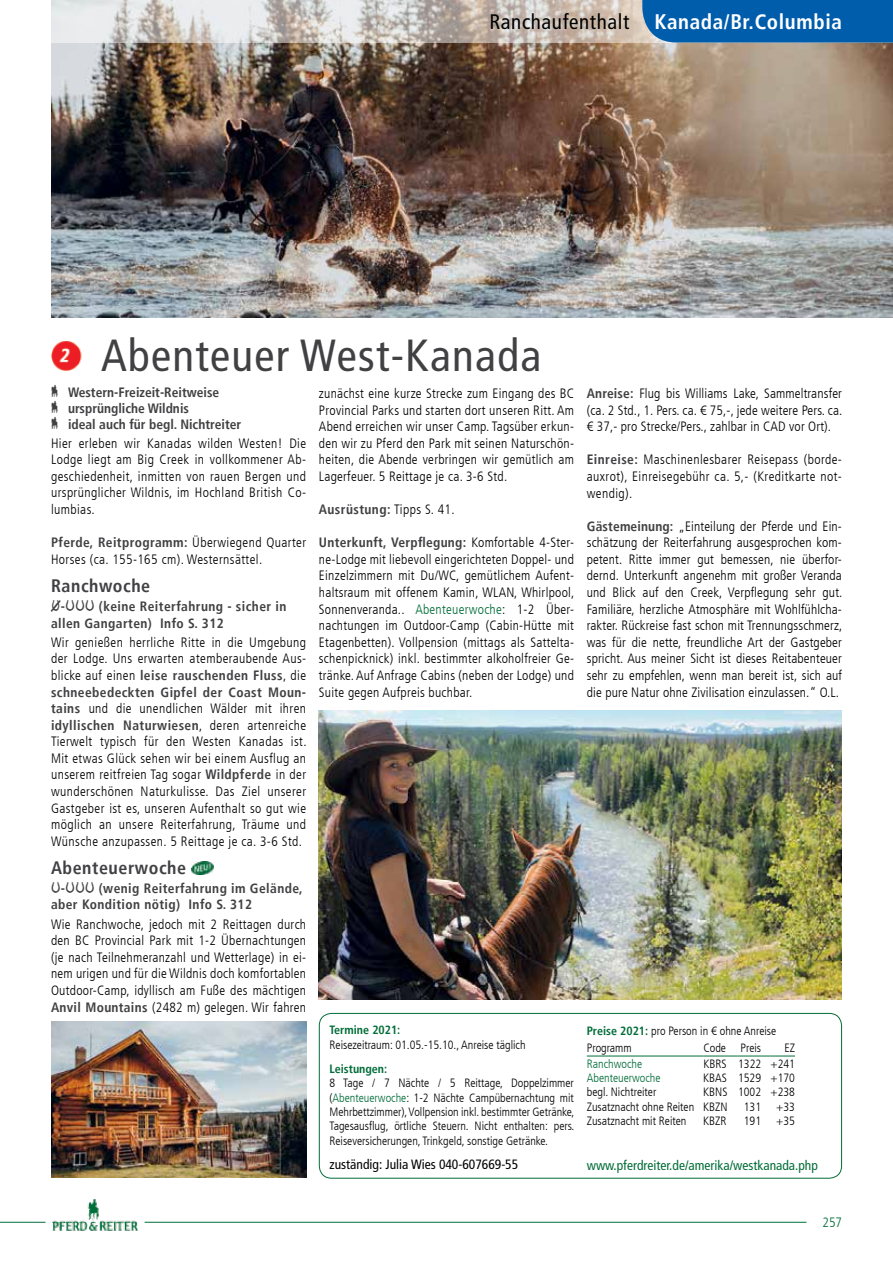
<style>
.page{position:relative;width:893px;height:1263px;background:#fff}
.page>*{position:absolute;margin:0;border:0;box-sizing:border-box;transform-origin:0 0}
.t1{font:condensed 45px "Frutiger LT";letter-spacing:.03em;color:#414042}
.t2{font:700 condensed 21px "Frutiger LT";letter-spacing:.03em;color:#fff}
.t3{font:700 condensed 18px "Frutiger LT";letter-spacing:.03em;color:#414042}
.t4{font:300 condensed 13.5px/16.6px "Frutiger LT";letter-spacing:.02em;color:#000;text-align:justify}
.t5{font:700 condensed 13.5px/16.5px "Frutiger LT";letter-spacing:.03em;color:#414042}
.t6{font:700 condensed 13.5px/16.2px "Frutiger LT";color:#414042}
.t7{font:condensed 13.5px "Frutiger LT";color:#006d38}
.t8{font:condensed 13.5px "Frutiger LT";color:#000}
.t9{font:300 condensed 13.5px "Frutiger LT";color:#006d38}
.t10{font:300 condensed 12px/14.4px "Frutiger LT";color:#000}
.t11{font:300 condensed 12px "Frutiger LT";color:#006d38}
.t12{font:700 condensed 12px "Frutiger LT";color:#006d38}
.s1{font-weight:400;color:#000}
.s2{font-weight:300;color:#000}
.s3{font-weight:700;color:#414042}
.s4{color:#006d38}
.s5{font-weight:700;color:#006d38}
</style>
<div class="page">
<img style="left:192px;top:862px;width:21px;height:12px">
<img style="left:51px;top:341px;width:31px;height:30px">
<div style="left:319px;top:1013px;width:523px;height:165px;border:1px solid #006d38;border-radius:12px"></div>
<hr style="left:587px;top:1056px;width:116px;height:1px;background:#006d38">
<hr style="left:703px;top:1056px;width:35px;height:1px;background:#006d38">
<hr style="left:738px;top:1056px;width:32px;height:1px;background:#006d38">
<svg style="left:770px;top:1056px;width:25px;height:1px"></svg>
<img style="left:319px;top:711px;width:523px;height:288px">
<img style="left:51px;top:43px;width:842px;height:275px">
<img style="left:51px;top:1021px;width:255px;height:157px">
<svg style="left:51px;top:0;width:591px;height:43px;background:#d0cbc6"></svg>
<hr style="left:0;top:1222px;width:45px;height:1px;background:#006d38">
<hr style="left:145px;top:1222px;width:661px;height:1px;background:#006d38">
<img style="left:53px;top:1199px;width:85px;height:32px">
<div style="left:642px;top:0;width:251px;height:43px;background:#005dac"></div>
<h2 class="t2" style="left:489px;top:9px;width:354px"><span class="s1">Ranchaufenthalt</span> Kanada/Br.Columbia</h2>
<h1 class="t1" style="left:101px;top:329px;width:442px">Abenteuer West-Kanada</h1>
<p class="t4" style="left:319px;top:385px;width:257px">zunächst eine kurze Strecke zum Eingang des BC Provincial Parks und starten dort unseren Ritt. Am Abend erreichen wir unser Camp. Tagsüber erkun&shy;den wir zu Pferd den Park mit seinen Naturschön&shy;heiten, die Abende verbringen wir gemütlich am Lagerfeuer. 5 Reittage je ca. 3-6 Std.</p>
<p class="t5" style="left:319px;top:501px;width:137px">Ausrüstung: <span class="s2">Tipps S. 41.</span></p>
<p class="t4" style="left:319px;top:534px;width:257px"><span class="s3">Unterkunft, Verpflegung:</span> Komfortable 4-Ster&shy;ne-Lodge mit liebevoll eingerichteten Doppel- und Einzelzimmern mit Du/WC, gemütlichem Aufent&shy;haltsraum mit offenem Kamin, WLAN, Whirlpool, Sonnenveranda.. <span class="s4">Abenteuerwoche</span>: 1-2 Über&shy;nachtungen im Outdoor-Camp (Cabin-Hütte mit Etagenbetten). Vollpension (mittags als Sattelta&shy;schenpicknick) inkl. bestimmter alkoholfreier Ge&shy;tränke. Auf Anfrage Cabins (neben der Lodge) und Suite gegen Aufpreis buchbar.</p>
<p class="t6" style="left:51px;top:384px;width:192px">‡ Western-Freizeit-Reitweise<br>‡ ursprüngliche Wildnis<br>‡ ideal auch für begl. Nichtreiter</p>
<p class="t4" style="left:51px;top:435px;width:257px">Hier erleben wir Kanadas wilden Westen! Die Lodge liegt am Big Creek in vollkommener Ab&shy;geschiedenheit, inmitten von rauen Bergen und ursprünglicher Wildnis, im Hochland British Co&shy;lumbias.</p>
<p class="t4" style="left:51px;top:534px;width:257px"><span class="s3">Pferde, Reitprogramm:</span> Überwiegend Quarter<br>Horses (ca. 155-165 cm). Westernsättel.</p>
<h3 class="t3" style="left:51px;top:575px;width:101px">Ranchwoche</h3>
<p class="t5" style="left:51px;top:598px;width:237px">…-††† (keine Reiterfahrung - sicher in allen Gangarten) Info S. 312</p>
<p class="t4" style="left:51px;top:634px;width:257px">Wir genießen herrliche Ritte in die Umgebung der Lodge. Uns erwarten atemberaubende Aus&shy;blicke auf einen <span class="s3">leise rauschenden Fluss</span>, die <span class="s3">schneebedeckten Gipfel der Coast Moun&shy;tains</span> und die unendlichen Wälder mit ihren <span class="s3">idyllischen Naturwiesen</span>, deren artenreiche Tierwelt typisch für den Westen Kanadas ist.<br>Mit etwas Glück sehen wir bei einem Ausflug an unserem reitfreien Tag sogar <span class="s3">Wildpferde</span> in der wunderschönen Naturkulisse. Das Ziel unserer Gastgeber ist es, unseren Aufenthalt so gut wie möglich an unsere Reiterfahrung, Träume und Wünsche anzupassen. 5 Reittage je ca. 3-6 Std.</p>
<h3 class="t3" style="left:51px;top:857px;width:137px">Abenteuerwoche</h3>
<p class="t5" style="left:51px;top:880px;width:253px">†-††† (wenig Reiterfahrung im Gelände, aber Kondition nötig) Info S. 312</p>
<p class="t4" style="left:51px;top:916px;width:257px">Wie Ranchwoche, jedoch mit 2 Reittagen durch den BC Provincial Park mit 1-2 Übernachtungen (je nach Teilnehmeranzahl und Wetterlage) in ei&shy;nem urigen und für die Wildnis doch komfortablen Outdoor-Camp, idyllisch am Fuße des mächtigen <span class="s3">Anvil Mountains</span> (2482 m) gelegen. Wir fahren</p>
<p class="t12" style="left:330px;top:1023px;width:72px">Termine 2021:</p>
<p class="t4" style="left:587px;top:385px;width:257px"><span class="s3">Anreise:</span> Flug bis Williams Lake, Sammeltransfer (ca. 2 Std., 1. Pers. ca. € 75,-, jede weitere Pers. ca. € 37,- pro Strecke/Pers., zahlbar in CAD vor Ort).</p>
<p class="t4" style="left:587px;top:452px;width:257px"><span class="s3">Einreise:</span> Maschinenlesbarer Reisepass (borde&shy;auxrot), Einreisegebühr ca. 5,- (Kreditkarte not&shy;wendig).</p>
<p class="t4" style="left:587px;top:518px;width:257px"><span class="s3">Gästemeinung:</span> „Einteilung der Pferde und Ein&shy;schätzung der Reiterfahrung ausgesprochen kom&shy;petent. Ritte immer gut bemessen, nie überfor&shy;dernd. Unterkunft angenehm mit großer Veranda und Blick auf den Creek, Verpflegung sehr gut.<br>Familiäre, herzliche Atmosphäre mit Wohlfühlcha&shy;rakter. Rückreise fast schon mit Trennungsschmerz, was für die nette, freundliche Art der Gastgeber spricht. Aus meiner Sicht ist dieses Reitabenteuer sehr zu empfehlen, wenn man bereit ist, sich auf die pure Natur ohne Zivilisation einzulassen.“ O.L.</p>
<p class="t10" style="left:587px;top:1024px;width:191px"><span class="s5">Preise 2021:</span> pro Person in € ohne Anreise</p>
<p class="t10" style="left:330px;top:1037px;width:198px">Reisezeitraum: 01.05.-15.10., Anreise täglich</p>
<p class="t10" style="left:587px;top:1040px;width:46px">Programm</p>
<p class="t10" style="left:703px;top:1040px;width:59px">Code Preis</p>
<p class="t10" style="left:784px;top:1040px;width:12px">EZ</p>
<p class="t11" style="left:587px;top:1057px;width:57px">Ranchwoche</p>
<p class="t10" style="left:703px;top:1056px;width:93px">KBRS 1322 +241</p>
<p class="t11" style="left:587px;top:1071px;width:75px">Abenteuerwoche</p>
<p class="t10" style="left:703px;top:1071px;width:93px">KBAS 1529 +170</p>
<p class="t10" style="left:587px;top:1085px;width:71px">begl. Nichtreiter</p>
<p class="t12" style="left:329px;top:1061px;width:59px">Leistungen:</p>
<p class="t10" style="left:329px;top:1076px;width:246px;text-align:justify">8 Tage / 7 Nächte / 5 Reittage, Doppelzimmer (<span class="s4">Abenteuerwoche</span>: 1-2 Nächte Campübernachtung mit Mehrbettzimmer), Vollpension inkl. bestimmter Getränke, Tagesausflug, örtliche Steuern. Nicht enthalten: pers.<br>Reiseversicherungen, Trinkgeld, sonstige Getränke.</p>
<p class="t8" style="left:330px;top:1156px;width:190px">zuständig: Julia Wies 040-607669-55</p>
<p class="t7" style="left:587px;top:1157px;width:233px">www.pferdreiter.de/amerika/westkanada.php</p>
<p class="t10" style="left:587px;top:1085px;width:210px;text-indent:117px">KBNS 1002 +238<br>Zusatznacht ohne Reiten KBZN</p>
<p class="t10" style="left:744px;top:1099px;width:19px">131</p>
<p class="t10" style="left:776px;top:1099px;width:20px">+33</p>
<p class="t10" style="left:587px;top:1114px;width:101px">Zusatznacht mit Reiten</p>
<p class="t10" style="left:703px;top:1114px;width:25px">KBZR</p>
<p class="t10" style="left:744px;top:1114px;width:19px">191</p>
<p class="t10" style="left:776px;top:1114px;width:20px">+35</p>
<p class="t9" style="left:822px;top:1214px;width:21px">257</p>
</div>
